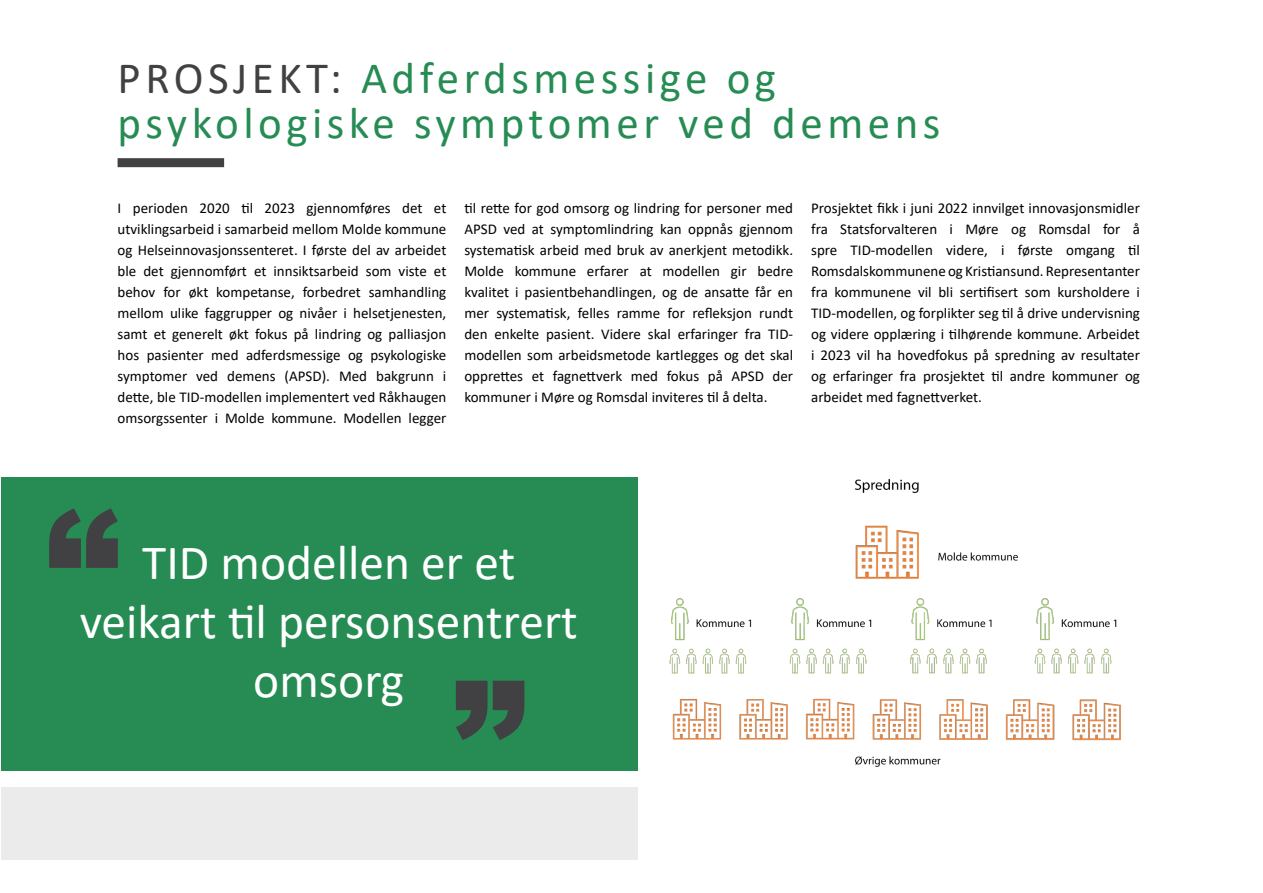
<style>
.page{position:relative;width:1263px;height:893px;background:#fff}
.page>*{position:absolute;margin:0;border:0;box-sizing:border-box;transform-origin:0 0}
.t1{font:49.5px/59.4px "Calibri";color:#fff;text-align:center}
.t2{font:45px/45px "Calibri";letter-spacing:.1em;color:#268c54}
.t3{font:15px/21px "Calibri";color:#000;text-align:justify}
.s1{color:#414042}
</style>
<div class="page">
<img style="left:669px;top:478px;width:452px;height:289px">
<div style="left:118px;top:158px;width:106px;height:9px;background:#414042"></div>
<div style="left:1px;top:788px;width:637px;height:72px;background:#ebebec"></div>
<div style="left:1px;top:477px;width:637px;height:294px;background:#268c54"></div>
<svg style="left:49px;top:508px;width:69px;height:60px"></svg>
<svg style="left:456px;top:681px;width:68px;height:59px"></svg>
<h2 class="t2" style="left:118px;top:54px;width:824px"><span class="s1">PROSJEKT:</span> Adferdsmessige og psykologiske symptomer ved demens</h2>
<p class="t3" style="left:118px;top:197px;width:330px">I perioden 2020 til 2023 gjennomføres det et utviklingsarbeid i samarbeid mellom Molde kommune og Helseinnovasjonssenteret. I første del av arbeidet ble det gjennomført et innsiktsarbeid som viste et behov for økt kompetanse, forbedret samhandling mellom ulike faggrupper og nivåer i helsetjenesten, samt et generelt økt fokus på lindring og palliasjon hos pasienter med adferdsmessige og psykologiske symptomer ved demens (APSD). Med bakgrunn i dette, ble TID-modellen implementert ved Råkhaugen omsorgssenter i Molde kommune. Modellen legger</p>
<p class="t3" style="left:464px;top:197px;width:330px">til rette for god omsorg og lindring for personer med APSD ved at symptomlindring kan oppnås gjennom systematisk arbeid med bruk av anerkjent metodikk.<br>Molde kommune erfarer at modellen gir bedre kvalitet i pasientbehandlingen, og de ansatte får en mer systematisk, felles ramme for refleksjon rundt den enkelte pasient. Videre skal erfaringer fra TID&shy;modellen som arbeidsmetode kartlegges og det skal opprettes et fagnettverk med fokus på APSD der kommuner i Møre og Romsdal inviteres til å delta.</p>
<p class="t3" style="left:811px;top:197px;width:330px">Prosjektet fikk i juni 2022 innvilget innovasjonsmidler fra Statsforvalteren i Møre og Romsdal for å spre TID-modellen videre, i første omgang til Romsdalskommunene og Kristiansund. Representanter fra kommunene vil bli sertifisert som kursholdere i TID-modellen, og forplikter seg til å drive undervisning og videre opplæring i tilhørende kommune. Arbeidet i 2023 vil ha hovedfokus på spredning av resultater og erfaringer fra prosjektet til andre kommuner og arbeidet med fagnettverket.</p>
<h1 class="t1" style="left:80px;top:531px;width:500px">TID modellen er et veikart til personsentrert omsorg</h1>
</div>
